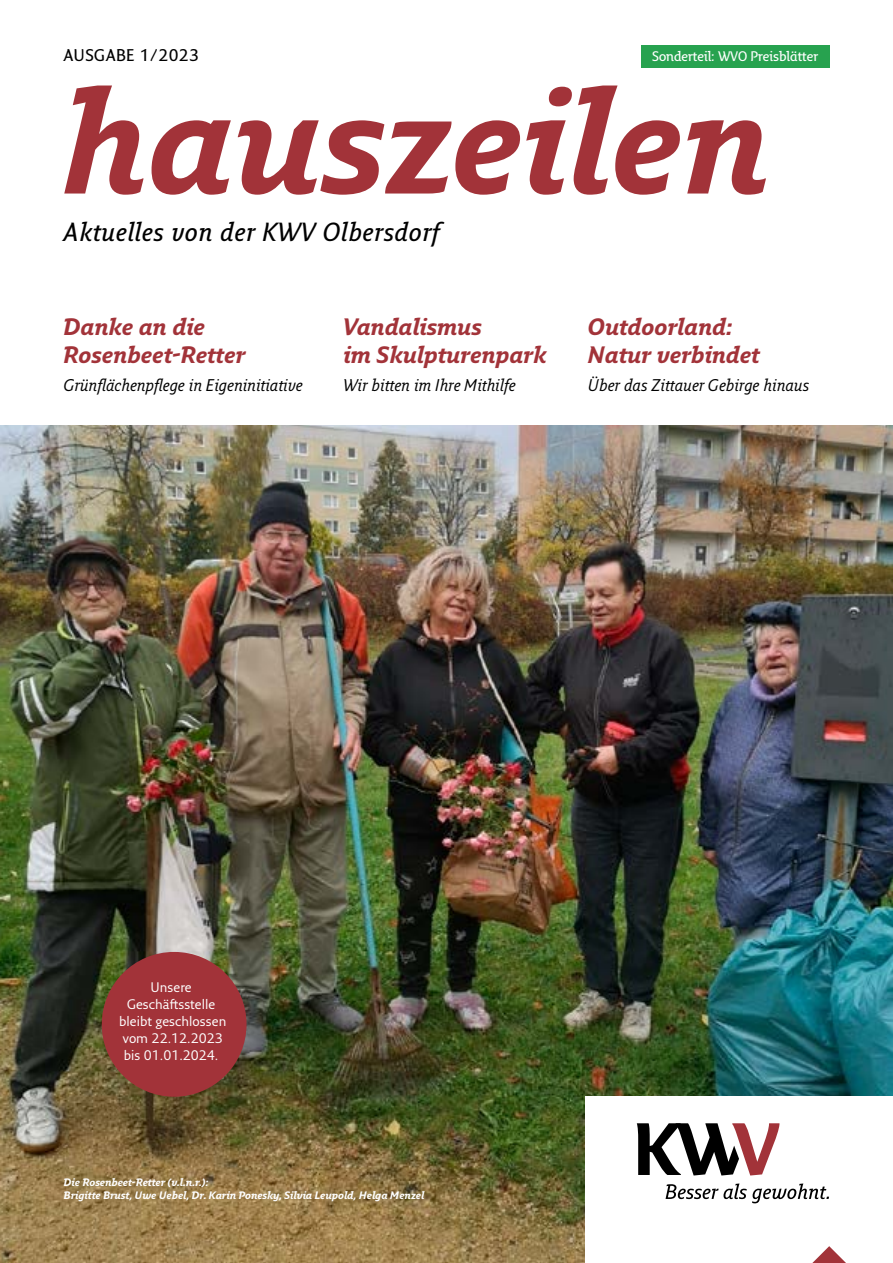
<style>
.page{position:relative;width:893px;height:1263px;background:#fff}
.page>*{position:absolute;margin:0;border:0;box-sizing:border-box;transform-origin:0 0}
.t1{font:italic 700 144px "Fresco Informal Sans";color:#a23339}
.t2{font:italic 600 25.5px "Fresco Informal Sans";letter-spacing:.025em;color:#000}
.t3{font:italic 700 23.1px/27.8px "Fresco Informal Sans";color:#a23339}
.t4{font:italic 16.5px "Fresco Informal Sans";color:#000}
.t5{font:600 16.5px "Fresco Informal Sans";letter-spacing:.025em;color:#000}
.t6{font:13.5px/17.1px "Fresco Sans";color:#fff;text-align:center}
.t7{font:600 13.5px "Fresco Informal Sans";color:#fff}
.t8{font:italic 700 10.5px/13.5px "Fresco Informal Sans";color:#fff}
</style>
<div class="page">
<img style="left:0;top:425px;width:893px;height:838px">
<div style="left:585px;top:1097px;width:308px;height:166px;background:#fff"></div>
<svg style="left:637px;top:1123px;width:142px;height:52px"></svg>
<svg style="left:666px;top:1183px;width:163px;height:20px"></svg>
<svg style="left:812px;top:1246px;width:34px;height:17px"></svg>
<div style="left:102px;top:952px;width:145px;height:145px;background:#a23339;border-radius:50%"></div>
<div style="left:641px;top:45px;width:188px;height:23px;background:#27a24f"></div>
<h3 class="t5" style="left:64px;top:45px;width:137px">AUSGABE 1/2023</h3>
<p class="t7" style="left:652px;top:48px;width:167px">Sonderteil: WVO Preisblätter</p>
<h1 class="t1" style="left:60px;top:54px;width:710px">hauszeilen</h1>
<h2 class="t2" style="left:64px;top:216px;width:377px">Aktuelles von der KWV Olbersdorf</h2>
<h3 class="t3" style="left:64px;top:313px;width:183px">Danke an die<br>Rosenbeet-Retter</h3>
<h3 class="t4" style="left:64px;top:375px;width:240px">Grünflächenpflege in Eigeninitiative</h3>
<h3 class="t3" style="left:343px;top:313px;width:204px">Vandalismus<br>im Skulpturenpark</h3>
<h3 class="t4" style="left:343px;top:375px;width:174px">Wir bitten im Ihre Mithilfe</h3>
<h3 class="t3" style="left:588px;top:313px;width:173px">Outdoorland:<br>Natur verbindet</h3>
<h3 class="t4" style="left:588px;top:375px;width:222px">Über das Zittauer Gebirge hinaus</h3>
<p class="t6" style="left:119px;top:978px;width:109px">Unsere<br>Geschäftsstelle bleibt geschlossen vom 22.12.2023 bis 01.01.2024.</p>
<p class="t8" style="left:64px;top:1175px;width:362px">Die Rosenbeet-Retter (v.l.n.r.):<br>Brigitte Brust, Uwe Uebel, Dr. Karin Ponesky, Silvia Leupold, Helga Menzel</p>
</div>
